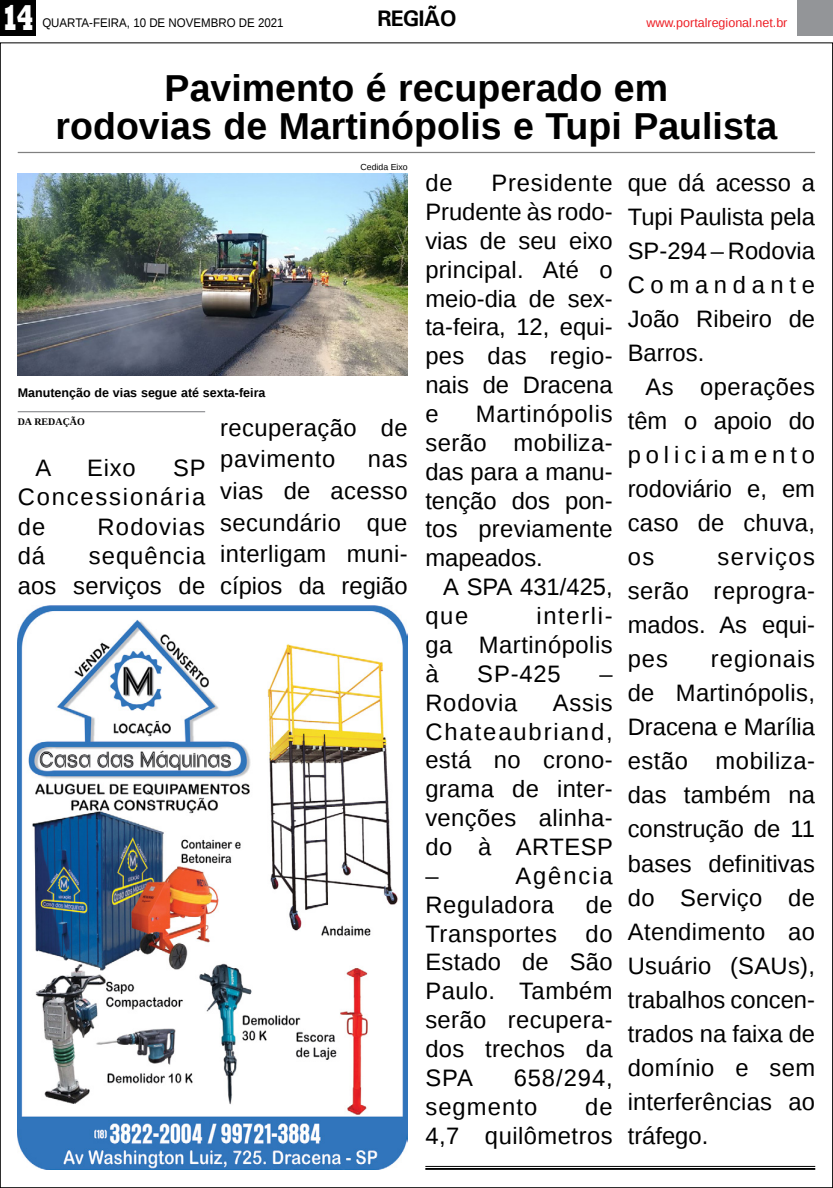
<style>
.page{position:relative;width:833px;height:1188px;background:#fff}
.page>*{position:absolute;margin:0;border:0;box-sizing:border-box;transform-origin:0 0}
.TÍTULO{font:700 37.5px "Liberation Sans";color:#000}
.t1{font:800 36.12px "Rockwell";color:#fff;scale:.7 1}
.MATÉRIA{font:23.75px/28.9px "Liberation Sans";letter-spacing:.015em;color:#000;text-align:justify}
.MATÉRIA-2{font:23.75px/28.9px "Liberation Sans";letter-spacing:.045em;color:#000}
.MATÉRIA-3{font:23.75px "Liberation Sans";letter-spacing:.05em;color:#000}
.MATÉRIA-4{font:23.75px "Liberation Sans";letter-spacing:.035em;color:#000}
.TITULO_PG{font:700 22.5px "Univers";letter-spacing:-.04em;color:#000}
.LEGENDA{font:700 12.5px "Liberation Sans";color:#000}
.DATA_PG{font:12.5px "Liberation Sans";color:#000;scale:.92 1}
.DATA_PG-2{font:12.5px "Liberation Sans";color:#ed1d24}
.CRÉDITO_NOME{font:700 10px "Liberation Serif";color:#000}
.CRÉDITO_FOTO{font:8.75px "Liberation Sans";color:#000}
</style>
<div class="page">
<div style="left:0;top:0;width:35px;height:35px;background:#000"></div>
<div style="left:797px;top:0;width:36px;height:35px;background:#939598"></div>
<img style="left:18px;top:605px;width:389px;height:563px">
<hr style="left:425px;top:1165px;width:390px;height:1px;background:#000101">
<hr style="left:425px;top:1167px;width:390px;height:2px;background:#000101">
<hr style="left:18px;top:152px;width:797px;height:1px;background:#000101">
<img style="left:18px;top:174px;width:389px;height:201px">
<hr style="left:18px;top:411px;width:187px;height:1px;background:#939598">
<p class="t1" style="left:2px;top:-3px;width:48px">14</p>
<p class="DATA_PG" style="left:42px;top:15px;width:264px">QUARTA-FEIRA, 10 DE NOVEMBRO DE 2021</p>
<p class="TITULO_PG" style="left:377px;top:5px;width:81px">REGIÃO</p>
<p class="DATA_PG-2" style="left:646px;top:15px;width:143px">www.portalregional.net.br</p>
<p class="TÍTULO" style="left:165px;top:62px;width:505px">Pavimento é recuperado em</p>
<p class="TÍTULO" style="left:56px;top:100px;width:723px">rodovias de Martinópolis e Tupi Paulista</p>
<p class="CRÉDITO_FOTO" style="left:360px;top:162px;width:49px">Cedida Eixo</p>
<p class="LEGENDA" style="left:18px;top:383px;width:249px">Manutenção de vias segue até sexta-feira</p>
<p class="CRÉDITO_NOME" style="left:18px;top:415px;width:69px">DA REDAÇÃO</p>
<p class="MATÉRIA" style="left:35px;top:454px;width:17px">A</p>
<p class="MATÉRIA" style="left:87px;top:454px;width:50px">Eixo</p>
<p class="MATÉRIA" style="left:18px;top:453px;width:189px;line-height:29.5px;text-indent:155px">SP Concessionária de</p>
<p class="MATÉRIA-3" style="left:98px;top:513px;width:109px">Rodovias</p>
<p class="MATÉRIA" style="left:18px;top:542px;width:29px">dá</p>
<p class="MATÉRIA" style="left:18px;top:542px;width:189px;line-height:29.5px;text-align:right">sequência<br>aos serviços de</p>
<p class="MATÉRIA" style="left:220px;top:412px;width:189px;line-height:31.6px">recuperação de pavimento</p>
<p class="MATÉRIA" style="left:220px;top:444px;width:189px;line-height:31.6px;text-indent:148px">nas vias de acesso secundário que interligam muni&shy;cípios da região</p>
<p class="MATÉRIA" style="left:425px;top:169px;width:189px;text-indent:66px">Presidente Prudente às rodo&shy;vias de seu eixo principal. Até o meio-dia de sex&shy;ta-feira, 12, equi&shy;pes das regio&shy;nais de Dracena e</p>
<p class="MATÉRIA" style="left:425px;top:169px;width:29px">de</p>
<p class="MATÉRIA" style="left:425px;top:400px;width:189px;text-indent:50px">Martinópolis serão mobiliza&shy;das para a manu&shy;tenção dos pon&shy;tos previamente mapeados.</p>
<p class="MATÉRIA" style="left:425px;top:573px;width:189px;text-indent:18px">A SPA 431/425, que</p>
<p class="MATÉRIA" style="left:425px;top:602px;width:189px;text-indent:111px">interli&shy;ga Martinópolis à</p>
<p class="MATÉRIA" style="left:477px;top:660px;width:85px">SP-425</p>
<p class="MATÉRIA" style="left:599px;top:660px;width:15px">–</p>
<p class="MATÉRIA-4" style="left:425px;top:688px;width:93px">Rodovia</p>
<p class="MATÉRIA" style="left:425px;top:688px;width:189px;text-indent:127px">Assis Chateaubriand, está no crono&shy;grama de inter&shy;venções alinha&shy;do à ARTESP –</p>
<p class="MATÉRIA" style="left:425px;top:861px;width:189px;text-indent:90px">Agência<br>Reguladora</p>
<p class="MATÉRIA" style="left:425px;top:890px;width:189px;text-indent:160px">de Transportes do Estado de São Paulo. Também serão recupera&shy;dos trechos da SPA</p>
<p class="MATÉRIA-2" style="left:425px;top:1063px;width:189px;text-indent:88px">658/294, segmento</p>
<p class="MATÉRIA" style="left:425px;top:1092px;width:189px;text-align:right">de<br>4,7 quilômetros</p>
<p class="MATÉRIA" style="left:627px;top:167px;width:189px;line-height:34px">que dá acesso a Tupi Paulista pela SP-294 – Rodovia Comandante João Ribeiro de Barros.</p>
<p class="MATÉRIA" style="left:627px;top:371px;width:189px;line-height:34px;text-indent:18px">As operações têm o apoio do policiamento rodoviário e, em caso de chuva, os</p>
<p class="MATÉRIA" style="left:627px;top:541px;width:189px;line-height:34px;text-indent:90px">serviços serão reprogra&shy;mados. As equi&shy;pes</p>
<p class="MATÉRIA" style="left:627px;top:643px;width:189px;line-height:34px;text-indent:83px">regionais de Martinópolis, Dracena e Marília estão mobiliza&shy;das também na construção de 11 bases definitivas do Serviço de Atendimento ao Usuário (SAUs), trabalhos concen&shy;trados na faixa de domínio e sem interferências ao tráfego.</p>
</div>
